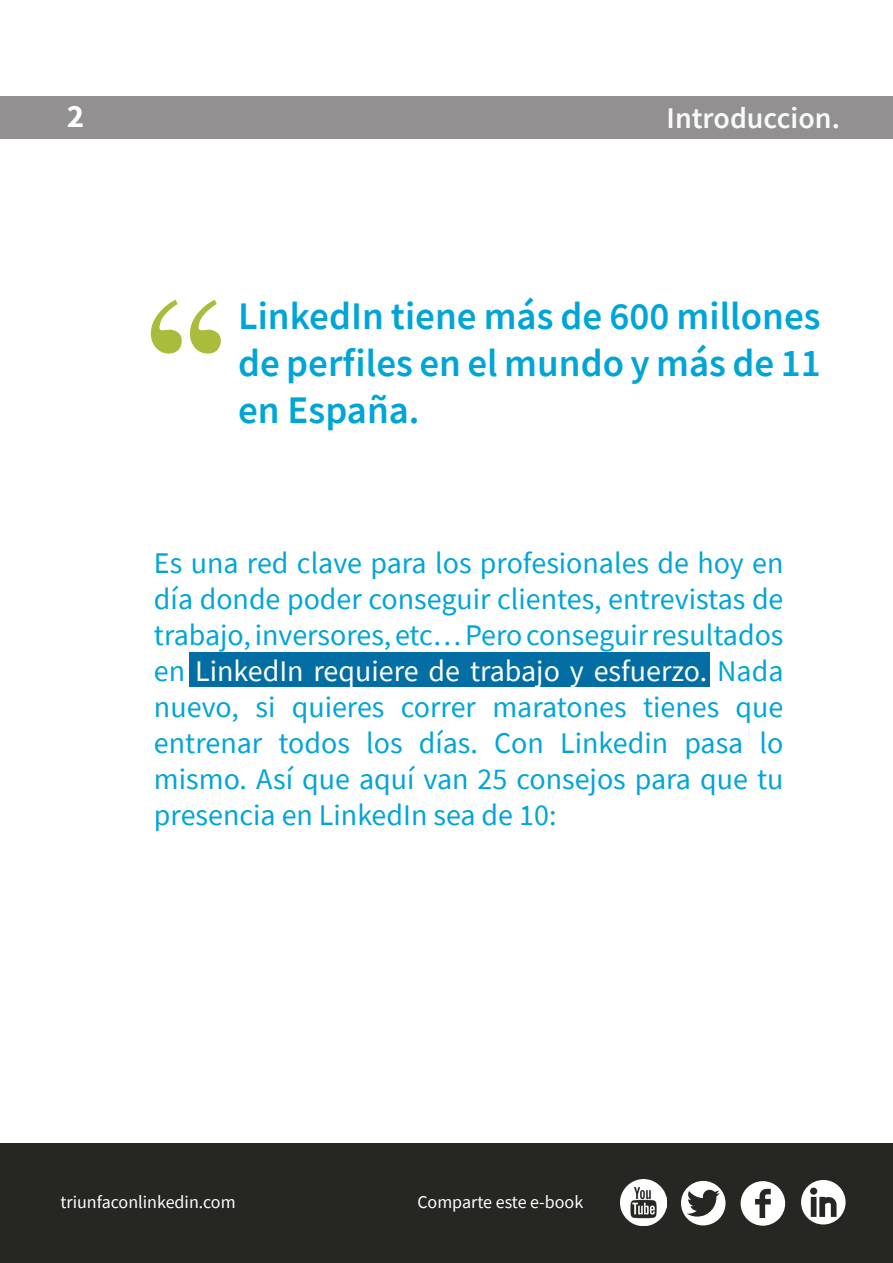
<style>
.page{position:relative;width:893px;height:1263px;background:#fff}
.page>*{position:absolute;margin:0;border:0;box-sizing:border-box;transform-origin:0 0}
.titulo_texto_corrido{font:600 39px/46.8px "Source Sans Pro";color:#00a5d7;text-align:justify}
.t1{font:700 33px "Source Sans Pro";color:#fff}
.titulo_texto_corrido-2{font:30px/36px "Source Sans Pro";color:#00a5d7;text-align:justify}
.titulo_texto_corrido-3{font:600 30px "Source Sans Pro";color:#fafafa}
.t2{font:18px "Source Sans Pro";color:#fff}
.s1{color:#fff}
</style>
<div class="page">
<div style="left:0;top:1143px;width:893px;height:119px;background:#262622"></div>
<svg style="left:801px;top:1180px;width:45px;height:44px"></svg>
<svg style="left:681px;top:1181px;width:44px;height:44px"></svg>
<svg style="left:741px;top:1181px;width:44px;height:45px"></svg>
<img style="left:621px;top:1180px;width:46px;height:46px">
<svg style="left:151px;top:300px;width:70px;height:54px"></svg>
<div style="left:189px;top:653px;width:521px;height:34px;background:#026ea4"></div>
<div style="left:0;top:96px;width:893px;height:43px;background:#929090"></div>
<p class="t1" style="left:67px;top:94px;width:19px">2</p>
<p class="titulo_texto_corrido-3" style="left:666px;top:98px;width:175px">Introduccion.</p>
<p class="titulo_texto_corrido" style="left:238px;top:292px;width:584px">LinkedIn tiene más de 600 millones de perfiles en el mundo y más de 11 en España.</p>
<p class="titulo_texto_corrido-2" style="left:154px;top:545px;width:631px">Es una red clave para los profesionales de hoy en día donde poder conseguir clientes, entrevistas de trabajo, inversores, etc… Pero conseguir resultados en <span class="s1">LinkedIn requiere de trabajo y esfuerzo.</span> Nada nuevo, si quieres correr maratones tienes que entrenar todos los días. Con Linkedin pasa lo mismo. Así que aquí van 25 consejos para que tu presencia en LinkedIn sea de 10:</p>
<p class="t2" style="left:60px;top:1191px;width:177px">triunfaconlinkedin.com</p>
<p class="t2" style="left:417px;top:1191px;width:167px">Comparte este e-book</p>
</div>
